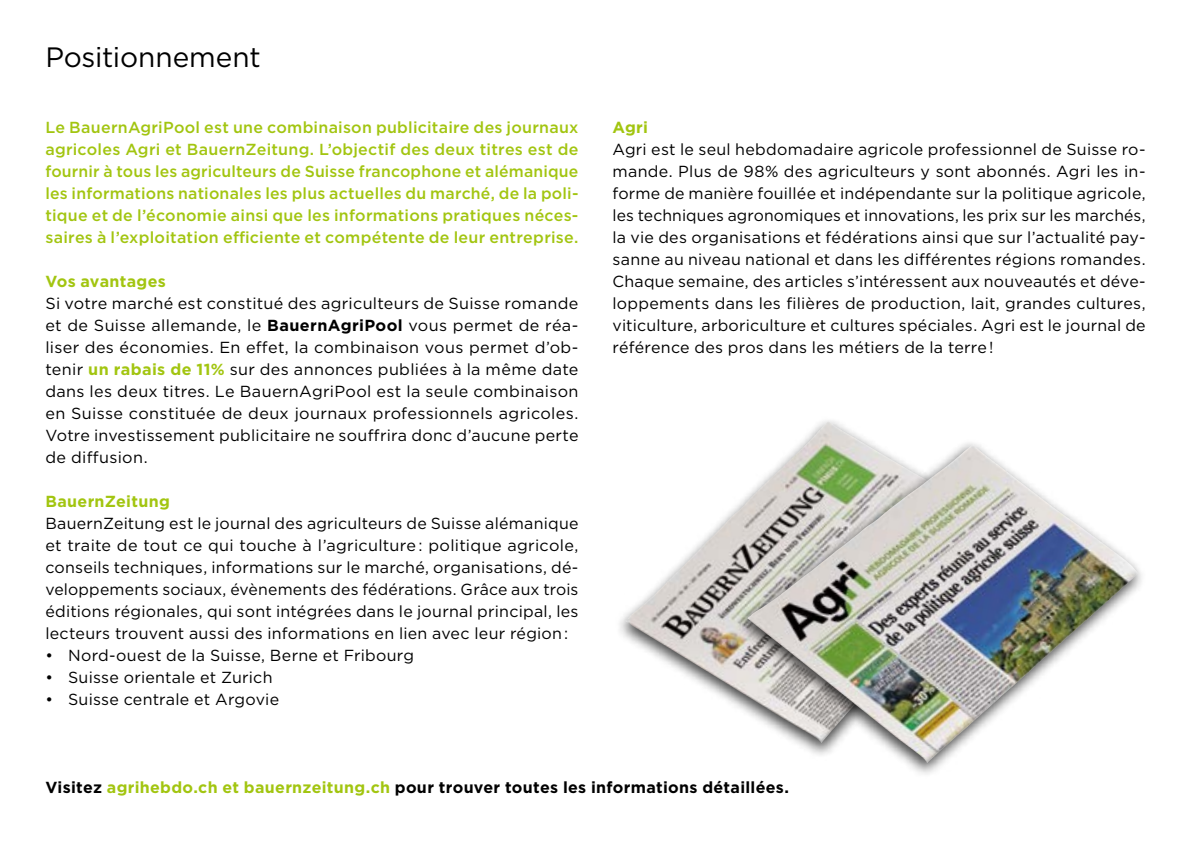
<style>
.page{position:relative;width:1191px;height:842px;background:#fff}
.page>*{position:absolute;margin:0;border:0;box-sizing:border-box;transform-origin:0 0}
.t1{font:28px "Gotham";letter-spacing:-.01em;color:#000}
.t2{font:16px/22px "Gotham";letter-spacing:.015em;color:#000;text-align:justify}
.t3{font:500 16px/22px "Gotham";letter-spacing:.015em;color:#a2c510;text-align:justify}
.t4{font:700 16px "Gotham";letter-spacing:.02em;color:#000}
.t5{font:700 16px "Gotham";letter-spacing:.02em;color:#a2c510}
.s1{font-weight:700}
.s2{font-weight:700;color:#a2c510}
.s3{color:#a2c510}
</style>
<div class="page">
<img style="left:625px;top:421px;width:239px;height:283px">
<div style="left:734px;top:439px;width:412px;height:340px;background:#000;opacity:.75"></div>
<img style="left:747px;top:444px;width:391px;height:319px">
<h1 class="t1" style="left:45px;top:40px;width:217px">Positionnement</h1>
<p class="t3" style="left:45px;top:116px;width:534px">Le BauernAgriPool est une combinaison publicitaire des journaux agricoles Agri et BauernZeitung. L’objectif des deux titres est de fournir à tous les agriculteurs de Suisse francophone et alémanique les informations nationales les plus actuelles du marché, de la poli&shy;tique et de l’économie ainsi que les informations pratiques néces&shy;saires à l’exploitation efficiente et compétente de leur entreprise.</p>
<p class="t5" style="left:45px;top:271px;width:122px">Vos avantages</p>
<p class="t2" style="left:45px;top:292px;width:534px">Si votre marché est constitué des agriculteurs de Suisse romande et de Suisse allemande, le <span class="s1">BauernAgriPool</span> vous permet de réa&shy;liser des économies. En effet, la combinaison vous permet d’ob&shy;tenir <span class="s2">un rabais de 11%</span> sur des annonces publiées à la même date dans les deux titres. Le BauernAgriPool est la seule combinaison en Suisse constituée de deux journaux professionnels agricoles.<br>Votre investissement publicitaire ne souffrira donc d’aucune perte de diffusion.</p>
<p class="t5" style="left:45px;top:491px;width:126px">BauernZeitung</p>
<p class="t2" style="left:45px;top:512px;width:534px">BauernZeitung est le journal des agriculteurs de Suisse alémanique et traite de tout ce qui touche à l’agriculture : politique agricole, conseils techniques, informations sur le marché, organisations, dé&shy;veloppements sociaux, évènements des fédérations. Grâce aux trois éditions régionales, qui sont intégrées dans le journal principal, les lecteurs trouvent aussi des informations en lien avec leur région :</p>
<p class="t2" style="left:45px;top:644px;width:370px">• Nord-ouest de la Suisse, Berne et Fribourg</p>
<p class="t2" style="left:45px;top:666px;width:229px">• Suisse orientale et Zurich</p>
<p class="t2" style="left:45px;top:688px;width:235px">• Suisse centrale et Argovie</p>
<p class="t5" style="left:612px;top:117px;width:37px">Agri</p>
<p class="t2" style="left:612px;top:138px;width:534px">Agri est le seul hebdomadaire agricole professionnel de Suisse ro&shy;mande. Plus de 98% des agriculteurs y sont abonnés. Agri les in&shy;forme de manière fouillée et indépendante sur la politique agricole, les techniques agronomiques et innovations, les prix sur les marchés, la vie des organisations et fédérations ainsi que sur l’actualité pay&shy;sanne au niveau national et dans les différentes régions romandes.<br>Chaque semaine, des articles s’intéressent aux nouveautés et déve&shy;loppements dans les filières de production, lait, grandes cultures, viticulture, arboriculture et cultures spéciales. Agri est le journal de référence des pros dans les métiers de la terre !</p>
<p class="t4" style="left:45px;top:777px;width:745px">Visitez <span class="s3">agrihebdo.ch et bauernzeitung.ch</span> pour trouver toutes les informations détaillées.</p>
</div>
